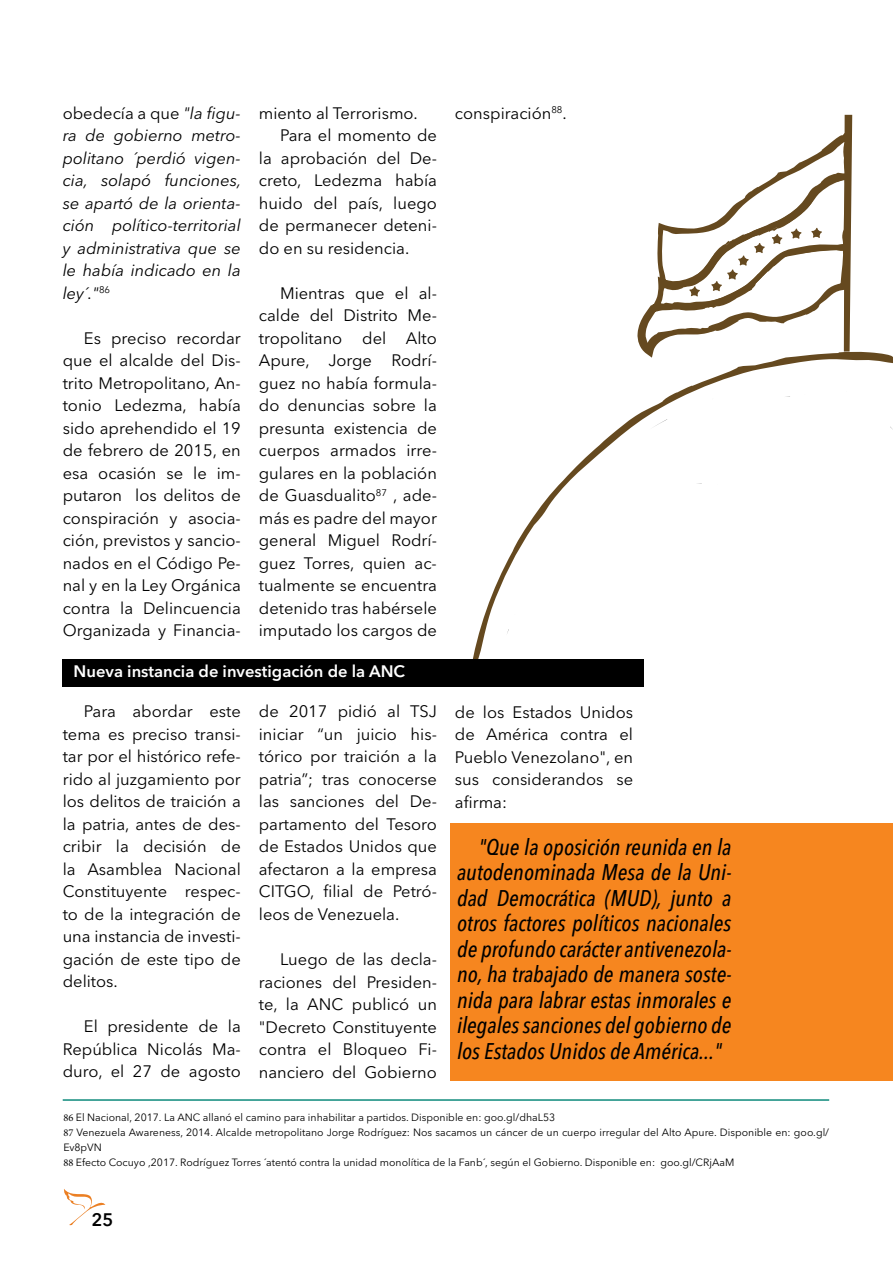
<style>
.page{position:relative;width:893px;height:1263px;background:#fff}
.page>*{position:absolute;margin:0;border:0;box-sizing:border-box;transform-origin:0 0}
.t1{font:italic 500 condensed 22.5px/25.5px "Avenir Next LT Pro";color:#000;text-align:justify}
.t2{font:600 18px "Avenir Next LT Pro";color:#000}
.t3{font:16.5px/22.5px "Avenir Next LT Pro";color:#000;text-align:justify}
.t4{font:italic 16.5px/22.5px "Avenir Next LT Pro";color:#000;text-align:justify}
.t5{font:600 16.5px "Avenir Next LT Pro";color:#fff}
.t6{font:10.5px/15px "Avenir Next LT Pro";color:#000}
.s1{font-style:normal}
.s2{font-family:"Minion Pro"}
</style>
<div class="page">
<svg style="left:64px;top:1189px;width:41px;height:36px"></svg>
<svg style="left:637px;top:115px;width:215px;height:236px"></svg>
<svg style="left:473px;top:355px;width:420px;height:304px"></svg>
<svg style="left:506px;top:614px;width:9px;height:21px"></svg>
<svg style="left:784px;top:395px;width:21px;height:2px"></svg>
<svg style="left:834px;top:384px;width:16px;height:11px"></svg>
<svg style="left:879px;top:416px;width:14px;height:14px"></svg>
<div style="left:451px;top:823px;width:442px;height:257px;background:#f6861f"></div>
<hr style="left:63px;top:1099px;width:766px;height:2px;background:#0e8a7c">
<div style="left:63px;top:659px;width:581px;height:28px;background:#000"></div>
<p class="t4" style="left:63px;top:102px;width:180px"><span class="s1">obedecía a que</span> "la figu&shy;ra de gobierno metro&shy;politano ´perdió vigen&shy;cia, solapó funciones, se apartó de la orienta&shy;ción político-territorial y administrativa que se le había indicado en la ley´."<sup>86</sup></p>
<p class="t3" style="left:63px;top:327px;width:180px;text-indent:21px">Es preciso recordar que el alcalde del Dis&shy;trito Metropolitano, An&shy;tonio Ledezma, había sido aprehendido el 19 de febrero de 2015, en esa ocasión se le im&shy;putaron los delitos de conspiración y asocia&shy;ción, previstos y sancio&shy;nados en el Código Pe&shy;nal y en la Ley Orgánica contra la Delincuencia Organizada y Financia-</p>
<p class="t3" style="left:259px;top:102px;width:160px">miento al Terrorismo.</p>
<p class="t3" style="left:280px;top:124px;width:158px">Para el momento de</p>
<p class="t3" style="left:259px;top:147px;width:180px">la aprobación del De-</p>
<p class="t3" style="left:259px;top:169px;width:180px">creto, Ledezma había</p>
<p class="t3" style="left:259px;top:192px;width:180px">huido del país, luego</p>
<p class="t3" style="left:259px;top:214px;width:180px">de permanecer deteni-</p>
<p class="t3" style="left:259px;top:237px;width:152px">do en su residencia.</p>
<p class="t3" style="left:259px;top:282px;width:180px;text-indent:21px">Mientras que el al&shy;calde del Distrito Me&shy;tropolitano del Alto Apure, Jorge Rodrí&shy;guez no había formula&shy;do denuncias sobre la presunta existencia de cuerpos armados irre&shy;gulares en la población de Guasdualito<sup>87</sup> , ade&shy;más es padre del mayor general Miguel Rodrí&shy;guez Torres, quien ac&shy;tualmente se encuentra detenido tras habérsele imputado los cargos de</p>
<p class="t5" style="left:74px;top:662px;width:333px">Nueva instancia de investigación de la ANC</p>
<p class="t3" style="left:63px;top:700px;width:180px;text-indent:21px">Para abordar este tema es preciso transi&shy;tar por el histórico refe&shy;rido al juzgamiento por los delitos de traición a la patria, antes de des&shy;cribir la decisión de la Asamblea Nacional Constituyente respec&shy;to de la integración de una instancia de investi&shy;gación de este tipo de delitos.</p>
<p class="t3" style="left:63px;top:1015px;width:180px;text-indent:21px">El presidente de la República Nicolás Ma&shy;duro, el 27 de agosto</p>
<p class="t3" style="left:259px;top:700px;width:180px">de 2017 pidió al TSJ iniciar “un juicio his&shy;tórico por traición a la patria”; tras conocerse las sanciones del De&shy;partamento del Tesoro de Estados Unidos que afectaron a la empresa CITGO, filial de Petró&shy;leos de Venezuela.</p>
<p class="t3" style="left:259px;top:948px;width:180px;text-indent:21px">Luego de las decla&shy;raciones del Presiden&shy;te, la ANC publicó un "Decreto Constituyente contra el Bloqueo Fi&shy;nanciero del Gobierno</p>
<p class="t3" style="left:455px;top:102px;width:113px">conspiración<sup>88</sup>.</p>
<p class="t3" style="left:455px;top:700px;width:180px">de los Estados Unidos de América contra el Pueblo Venezolano", en sus considerandos se afirma:</p>
<p class="t1" style="left:457px;top:834px;width:276px;text-indent:21px">"Que la oposición reunida en la autodenominada Mesa de la Uni&shy;dad Democrática (MUD), junto a otros factores políticos nacionales de profundo carácter antivenezola&shy;no, ha trabajado de manera soste&shy;nida para labrar estas inmorales e ilegales sanciones del gobierno de los Estados Unidos de América..."</p>
<p class="t6" style="left:63px;top:1109px;width:767px"><span class="s2">86</span> El Nacional, 2017. La ANC allanó el camino para inhabilitar a partidos. Disponible en: goo.gl/dhaL53<br><span class="s2">87</span> Venezuela Awareness, 2014. Alcalde metropolitano Jorge Rodríguez: Nos sacamos un cáncer de un cuerpo irregular del Alto Apure. Disponible en: goo.gl/ Ev8pVN<br><span class="s2">88</span> Efecto Cocuyo ,2017. Rodríguez Torres ´atentó contra la unidad monolítica de la Fanb´, según el Gobierno. Disponible en: goo.gl/CRjAaM</p>
<p class="t2" style="left:91px;top:1208px;width:23px">25</p>
</div>
